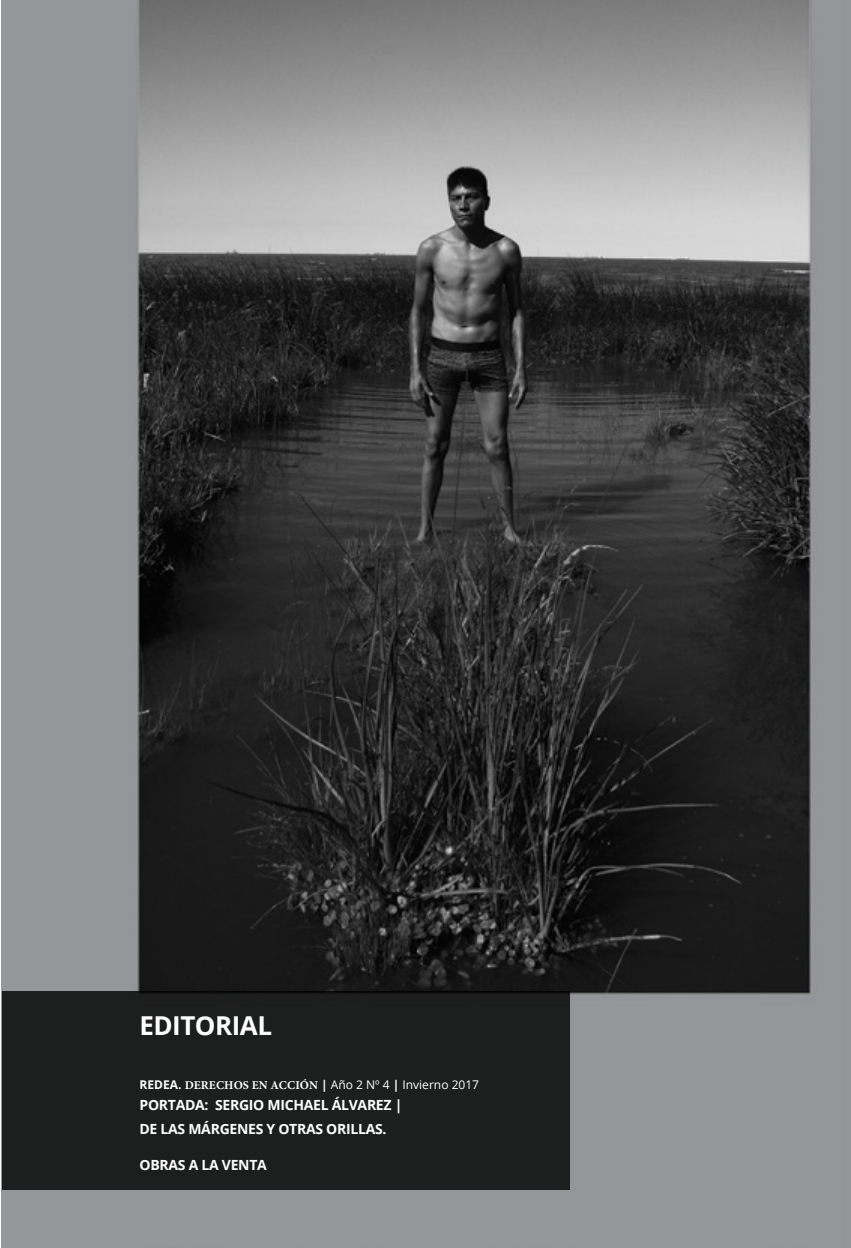
<style>
.page{position:relative;width:851px;height:1248px;background:#fff}
.page>*{position:absolute;margin:0;border:0;box-sizing:border-box;transform-origin:0 0}
.t1{font:700 26px "Open Sans";letter-spacing:-.02em;color:#fff}
.t2{font:700 14px/24px "Open Sans";letter-spacing:-.02em;color:#fff}
.t3{font:12px "Open Sans";color:#fff}
.s1{font-weight:700}
.s2{font-family:"Minion Pro";font-weight:700}
</style>
<div class="page">
<img style="left:1px;top:0;width:849px;height:1247px">
<div style="left:2px;top:991px;width:567px;height:199px;background:#1d1e1e"></div>
<h1 class="t1" style="left:139px;top:1006px;width:134px">EDITORIAL</h1>
<p class="t3" style="left:139px;top:1075px;width:341px"><span class="s1">REDEA.</span> <span class="s2">DERECHOS EN ACCIÓN</span> <span class="s1">|</span> Año 2 Nº 4 <span class="s1">|</span> Invierno 2017</p>
<p class="t2" style="left:139px;top:1092px;width:264px">PORTADA: SERGIO MICHAEL ÁLVAREZ |<br>DE LAS MÁRGENES Y OTRAS ORILLAS.</p>
<p class="t2" style="left:139px;top:1152px;width:129px">OBRAS A LA VENTA</p>
</div>
